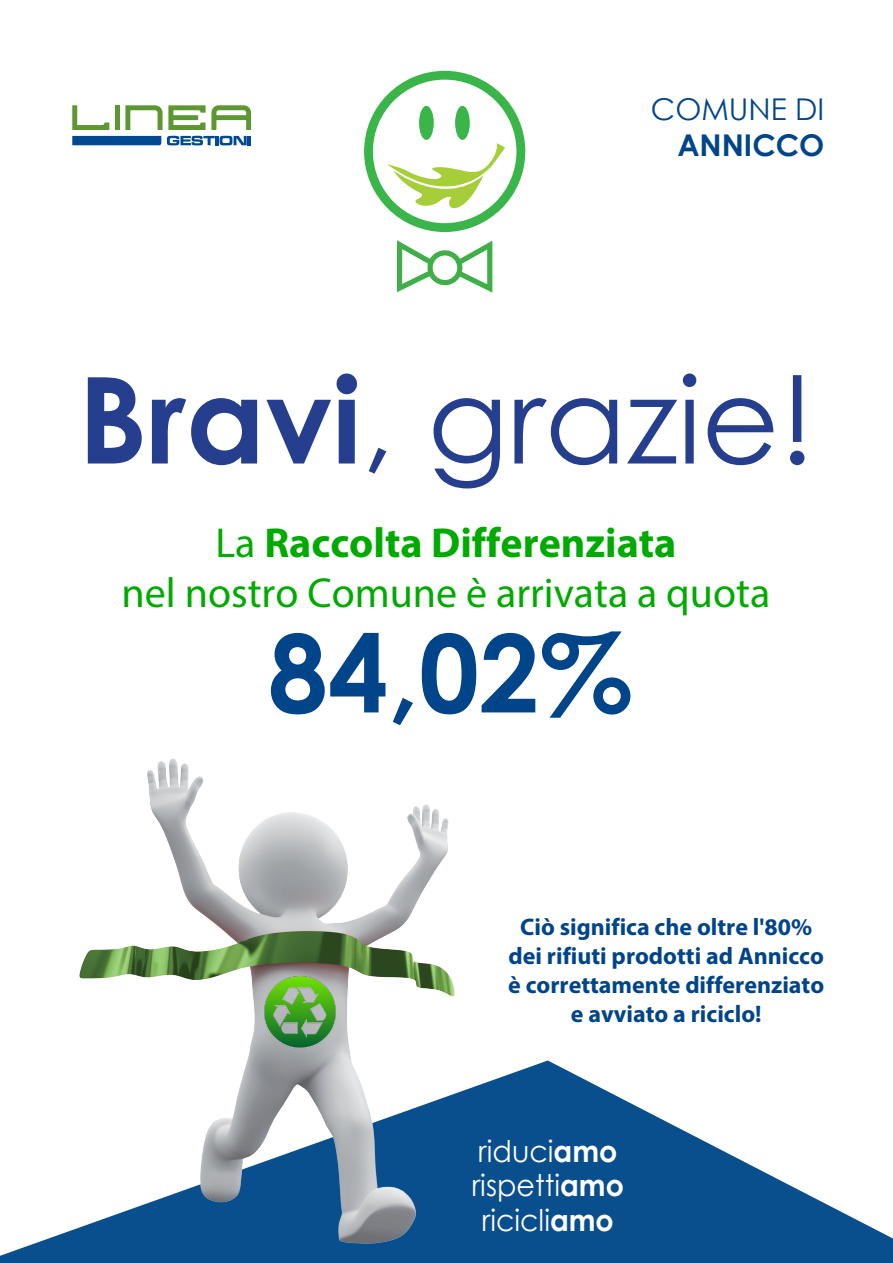
<style>
.page{position:relative;width:893px;height:1263px;background:#fff}
.page>*{position:absolute;margin:0;border:0;box-sizing:border-box;transform-origin:0 0}
.t1{font:120px "Century Gothic";color:#253f8e}
.t2{font:700 108px "Century Gothic";color:#004489}
.t3{font:42px/50.4px "Myriad Pro";color:#0a0;text-align:center}
.t4{font:30px/34.2px "Century Gothic";color:#fff;text-align:center;scale:.95 1}
.t5{font:30px "Century Gothic";color:#004489}
.t6{font:700 30px "Century Gothic";color:#004489}
.t7{font:700 24px/28.8px "Myriad Pro";color:#004489;text-align:center}
.s1{font-weight:700}
</style>
<div class="page">
<svg style="left:0;top:1060px;width:893px;height:203px;fill:#094e8d"></svg>
<svg style="left:364px;top:71px;width:161px;height:222px"></svg>
<div style="left:115px;top:105px;width:5px;height:25px;background:#5c9731"></div>
<svg style="left:72px;top:105px;width:37px;height:25px"></svg>
<svg style="left:125px;top:105px;width:126px;height:25px"></svg>
<svg style="left:72px;top:136px;width:89px;height:9px"></svg>
<svg style="left:167px;top:136px;width:84px;height:9px"></svg>
<img style="left:71px;top:759px;width:449px;height:501px">
<img style="left:263px;top:975px;width:73px;height:74px">
<p class="t5" style="left:651px;top:88px;width:175px">COMUNE DI</p>
<p class="t6" style="left:677px;top:122px;width:148px">ANNICCO</p>
<h1 class="t1" style="left:78px;top:336px;width:738px"><span class="s1">Bravi</span>, grazie!</h1>
<h3 class="t3" style="left:122px;top:517px;width:650px">La <span class="s1">Raccolta Differenziata<br></span>nel nostro Comune è arrivata a quota</h3>
<h2 class="t2" style="left:268px;top:591px;width:367px">84,02%</h2>
<p class="t7" style="left:508px;top:912px;width:318px">Ciò significa che oltre l'80% dei rifiuti prodotti ad Annicco è correttamente differenziato e avviato a riciclo!</p>
<p class="t4" style="left:472px;top:1134px;width:162px">riduci<span class="s1">amo </span>rispetti<span class="s1">amo </span>ricicli<span class="s1">amo</span></p>
</div>
